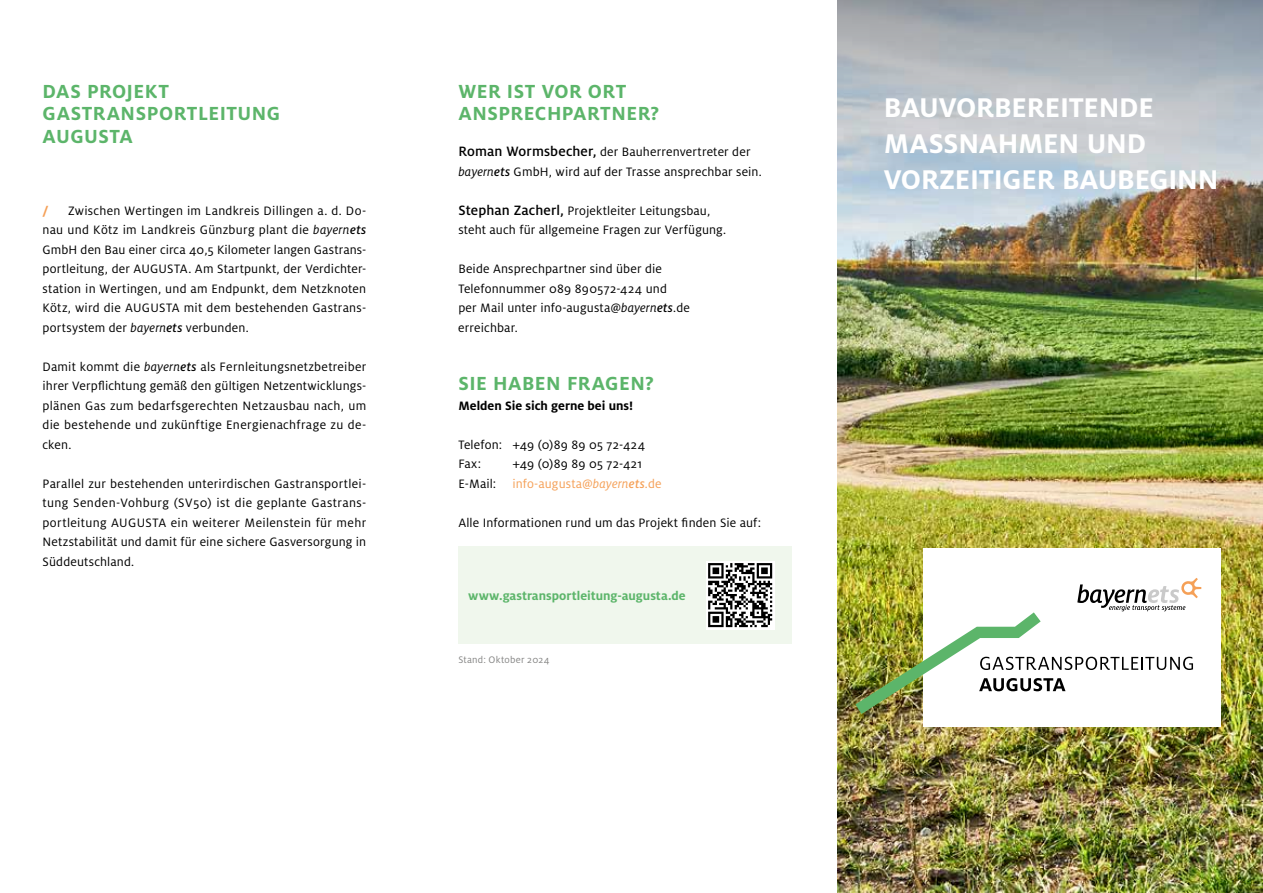
<style>
.page{position:relative;width:1263px;height:893px;background:#fff}
.page>*{position:absolute;margin:0;border:0;box-sizing:border-box;transform-origin:0 0}
.t1{font:700 30px/36px "Milo Pro";letter-spacing:-.005em;color:#fff}
.t2{font:700 21px/22.5px "Milo Pro";letter-spacing:.025em;color:#5cb56a}
.t3{font:13.5px/19.5px "Milo Pro";letter-spacing:.015em;color:#000}
.t4{font:700 13.5px "Milo Pro";color:#5cb56a}
.t5{font:700 13.5px "Milo Pro";color:#000}
.t6{font:700 13.5px "Milo Pro";color:#f5a057}
.t7{font:10.5px "Milo Pro";letter-spacing:.025em;color:#868685}
.s1{font-style:italic}
.s2{font-weight:500;font-style:italic}
.s3{font-weight:500;font-size:15px}
.s4{color:#f5a057}
.s5{font-style:italic;color:#f5a057}
.s6{font-weight:500;font-style:italic;color:#f5a057}
</style>
<div class="page">
<img style="left:838px;top:261px;width:425px;height:632px">
<img style="left:838px;top:0;width:425px;height:261px">
<div style="left:923px;top:548px;width:297px;height:178px;background:#fff"></div>
<img style="left:855px;top:578px;width:346px;height:136px">
<div style="left:458px;top:546px;width:334px;height:98px;background:#f0f7ed"></div>
<svg style="left:706px;top:561px;width:68px;height:68px"></svg>
<svg style="left:708px;top:563px;width:64px;height:64px;background:#7d7d7d"></svg>
<h2 class="t2" style="left:43px;top:80px;width:239px">DAS PROJEKT<br>GASTRANSPORTLEITUNG<br>AUGUSTA</h2>
<p class="t3" style="left:43px;top:201px;width:325px;text-align:justify;text-indent:26px">Zwischen Wertingen im Landkreis Dillingen a. d. Do&shy;nau und Kötz im Landkreis Günzburg plant die <span class="s1">bayern</span><span class="s2">ets </span>GmbH den Bau einer circa 40,5 Kilometer langen Gastrans&shy;portleitung, der AUGUSTA. Am Startpunkt, der Verdichter&shy;station in Wertingen, und am Endpunkt, dem Netzknoten Kötz, wird die AUGUSTA mit dem bestehenden Gastrans&shy;portsystem der <span class="s1">bayern</span><span class="s2">ets</span> verbunden.</p>
<p class="t3" style="left:43px;top:357px;width:325px;text-align:justify">Damit kommt die <span class="s1">bayern</span><span class="s2">ets</span> als Fernleitungsnetzbetreiber ihrer Verpflichtung gemäß den gültigen Netzentwicklungs&shy;plänen Gas zum bedarfsgerechten Netzausbau nach, um die bestehende und zukünftige Energienachfrage zu de&shy;cken.</p>
<p class="t3" style="left:43px;top:474px;width:325px;text-align:justify">Parallel zur bestehenden unterirdischen Gastransportlei&shy;tung Senden-Vohburg (SV50) ist die geplante Gastrans&shy;portleitung AUGUSTA ein weiterer Meilenstein für mehr Netzstabilität und damit für eine sichere Gasversorgung in Süddeutschland.</p>
<p class="t6" style="left:43px;top:203px;width:8px">/</p>
<h2 class="t2" style="left:458px;top:80px;width:202px">WER IST VOR ORT<br>ANSPRECHPARTNER?</h2>
<p class="t3" style="left:458px;top:142px;width:305px"><span class="s3">Roman Wormsbecher,</span> der Bauherrenvertreter der <span class="s1">bayern</span><span class="s2">ets</span> GmbH, wird auf der Trasse ansprechbar sein.</p>
<p class="t3" style="left:458px;top:201px;width:269px"><span class="s3">Stephan Zacherl,</span> Projektleiter Leitungsbau, steht auch für allgemeine Fragen zur Verfügung.</p>
<p class="t3" style="left:458px;top:259px;width:233px">Beide Ansprechpartner sind über die<br>Telefonnummer 089 890572-424 und<br>per Mail unter info-augusta@<span class="s1">bayern</span><span class="s2">ets</span>.de erreichbar.</p>
<h2 class="t2" style="left:458px;top:372px;width:197px">SIE HABEN FRAGEN?</h2>
<p class="t5" style="left:458px;top:398px;width:176px">Melden Sie sich gerne bei uns!</p>
<p class="t3" style="left:458px;top:435px;width:188px">Telefon: +49 (0)89 89 05 72-424<br>Fax:</p>
<p class="t3" style="left:458px;top:454px;width:205px;text-indent:54px">+49 (0)89 89 05 72-421<br>E-Mail: <span class="s4">info-augusta@</span><span class="s5">bayern</span><span class="s6">ets</span><span class="s4">.de</span></p>
<p class="t3" style="left:458px;top:513px;width:304px">Alle Informationen rund um das Projekt finden Sie auf:</p>
<p class="t4" style="left:468px;top:588px;width:219px">www.gastransportleitung-augusta.de</p>
<p class="t7" style="left:458px;top:654px;width:93px">Stand: Oktober 2024</p>
<h1 class="t1" style="left:884px;top:90px;width:336px">BAUVORBEREITENDE<br>MASSNAHMEN UND<br>VORZEITIGER BAUBEGINN</h1>
</div>
